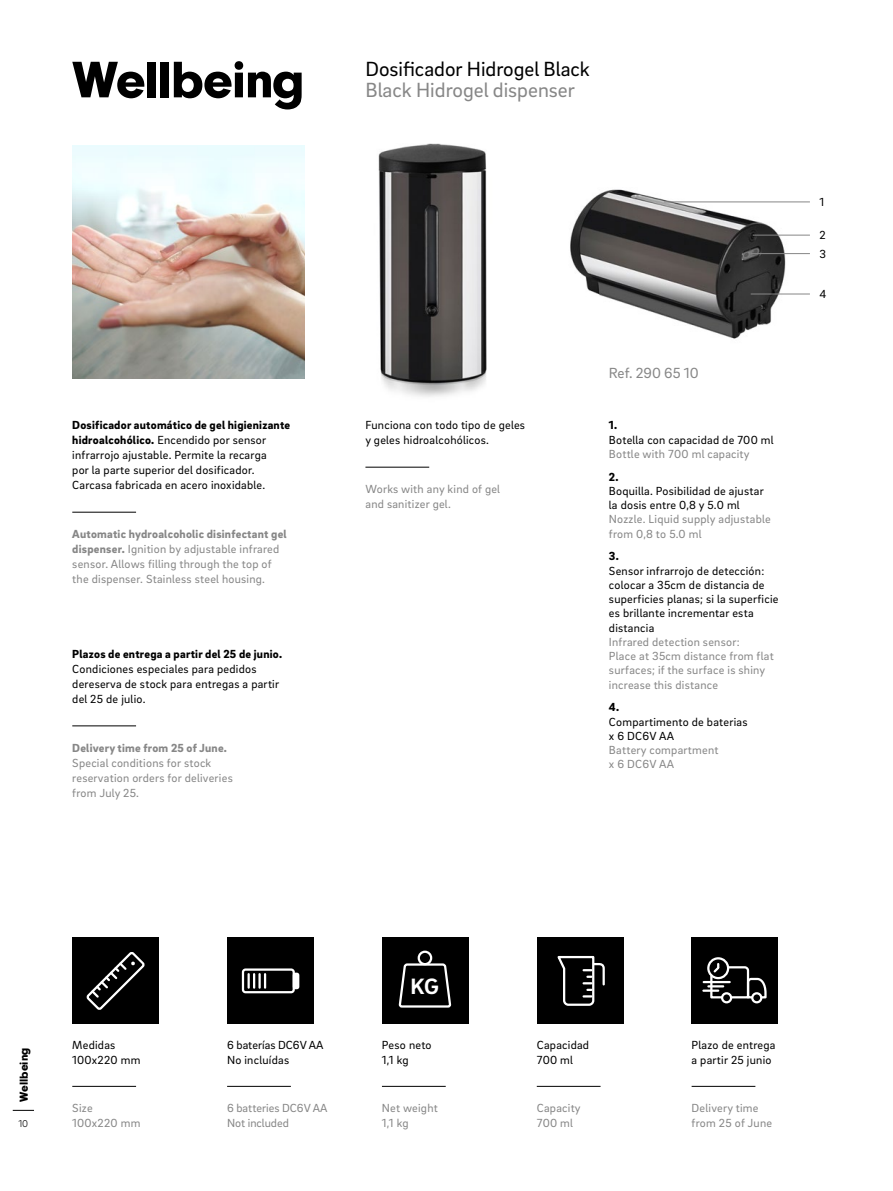
<style>
.page{position:relative;width:893px;height:1191px;background:#fff}
.page>*{position:absolute;margin:0;border:0;box-sizing:border-box;transform-origin:0 0}
.t1{font:53.4px "Neuzeit Gro T Blac";letter-spacing:-.02em;color:#000}
.t2{font:700 22.8px "Brix Sans";color:#fff}
.t3{font:21px "Brix Sans";color:#000}
.t4{font:21px "Brix Sans";color:#878787}
.t5{font:15px "Brix Sans";color:#878787}
.t6{font:12px/15px "Brix Sans";letter-spacing:.02em;color:#000}
.t7{font:12px/15px "Brix Sans";letter-spacing:.02em;color:#878787}
.t8{font:900 12px "Brix Sans";letter-spacing:.02em;color:#000}
.t9{font:12px/15px "Brix Sans";color:#878787}
.t10{font:12px/15px "Brix Sans";color:#000}
.t11{font:900 12px "Brix Sans";letter-spacing:.02em;color:#878787}
.t12{font:12px "Neuzeit Gro T Blac";color:#000}
.t13{font:300 10.05px "Brix Sans";color:#000}
.s1{font-weight:900}
</style>
<div class="page">
<svg style="left:13px;top:1110px;width:21px;height:1px"></svg>
<img style="left:72px;top:146px;width:233px;height:232px">
<img style="left:570px;top:189px;width:229px;height:150px">
<hr style="left:753px;top:235px;width:57px;height:1px;background:#878787">
<hr style="left:664px;top:202px;width:146px;height:1px;background:#878787">
<hr style="left:751px;top:253px;width:59px;height:1px;background:#878787">
<hr style="left:751px;top:294px;width:59px;height:1px;background:#878787">
<img style="left:378px;top:143px;width:109px;height:254px">
<hr style="left:72px;top:512px;width:64px;height:1px;background:#000">
<hr style="left:365px;top:467px;width:64px;height:1px;background:#000">
<hr style="left:382px;top:1086px;width:64px;height:1px;background:#000">
<hr style="left:537px;top:1086px;width:64px;height:1px;background:#000">
<hr style="left:692px;top:1086px;width:63px;height:1px;background:#000">
<hr style="left:227px;top:1086px;width:64px;height:1px;background:#000">
<hr style="left:72px;top:1086px;width:64px;height:1px;background:#000">
<div style="left:537px;top:937px;width:86px;height:87px;background:#000"></div>
<svg style="left:557px;top:955px;width:48px;height:51px"></svg>
<div style="left:692px;top:937px;width:86px;height:87px;background:#000"></div>
<div style="left:751px;top:992px;width:11px;height:11px;border:2px solid #fff;border-radius:50%"></div>
<div style="left:721px;top:992px;width:11px;height:11px;border:2px solid #fff;border-radius:50%"></div>
<div style="left:707px;top:957px;width:22px;height:22px;border:2px solid #fff;border-radius:50%"></div>
<svg style="left:703px;top:964px;width:64px;height:35px"></svg>
<div style="left:227px;top:937px;width:87px;height:87px;background:#000"></div>
<div style="left:242px;top:968px;width:53px;height:25px;border:2px solid #fff;border-radius:3px"></div>
<div style="left:293px;top:972px;width:6px;height:17px;background:#fff;border-radius:3px"></div>
<svg style="left:248px;top:974px;width:18px;height:13px"></svg>
<div style="left:382px;top:937px;width:87px;height:87px;background:#000"></div>
<svg style="left:398px;top:962px;width:54px;height:46px"></svg>
<div style="left:418px;top:950px;width:14px;height:15px;border:2px solid #fff;border-radius:50%"></div>
<div style="left:72px;top:937px;width:87px;height:87px;background:#000"></div>
<svg style="left:86px;top:952px;width:59px;height:58px"></svg>
<hr style="left:72px;top:725px;width:64px;height:1px;background:#000">
<h1 class="t1" style="left:72px;top:49px;width:234px">Wellbeing</h1>
<p class="t6" style="left:72px;top:417px;width:219px"><span class="s1">Dosificador automático de gel higienizante hidroalcohólico.</span> Encendido por sensor infrarrojo ajustable. Permite la recarga<br>por la parte superior del dosificador.<br>Carcasa fabricada en acero inoxidable.</p>
<p class="t7" style="left:72px;top:526px;width:216px"><span class="s1">Automatic hydroalcoholic disinfectant gel dispenser.</span> Ignition by adjustable infrared sensor. Allows filling through the top of the dispenser. Stainless steel housing.</p>
<p class="t8" style="left:72px;top:646px;width:211px">Plazos de entrega a partir del 25 de junio.</p>
<p class="t6" style="left:72px;top:661px;width:208px">Condiciones especiales para pedidos dereserva de stock para entregas a partir del 25 de julio.</p>
<p class="t11" style="left:72px;top:739px;width:156px">Delivery time from 25 of June.</p>
<p class="t7" style="left:72px;top:754px;width:162px">Special conditions for stock reservation orders for deliveries from July 25.</p>
<h3 class="t3" style="left:365px;top:56px;width:226px">Dosificador Hidrogel Black</h3>
<h3 class="t4" style="left:365px;top:77px;width:211px">Black Hidrogel dispenser</h3>
<p class="t6" style="left:365px;top:417px;width:161px">Funciona con todo tipo de geles y geles hidroalcohólicos.</p>
<p class="t7" style="left:365px;top:481px;width:136px">Works with any kind of gel and sanitizer gel.</p>
<p class="t5" style="left:609px;top:364px;width:91px">Ref. 290 65 10</p>
<p class="t8" style="left:609px;top:417px;width:10px">1.</p>
<p class="t6" style="left:609px;top:432px;width:166px">Botella con capacidad de 700 ml</p>
<p class="t7" style="left:609px;top:446px;width:142px">Bottle with 700 ml capacity</p>
<p class="t8" style="left:609px;top:469px;width:11px">2.</p>
<p class="t6" style="left:609px;top:483px;width:156px;line-height:14.2px">Boquilla. Posibilidad de ajustar la dosis entre 0,8 y 5.0 ml</p>
<p class="t7" style="left:609px;top:512px;width:163px;line-height:14.2px">Nozzle. Liquid supply adjustable from 0,8 to 5.0 ml</p>
<p class="t8" style="left:609px;top:548px;width:11px">3.</p>
<p class="t6" style="left:609px;top:563px;width:171px;line-height:14.2px">Sensor infrarrojo de detección: colocar a 35cm de distancia de superficies planas; si la superficie es brillante incrementar esta distancia</p>
<p class="t7" style="left:609px;top:634px;width:166px;line-height:14.2px">Infrared detection sensor:<br>Place at 35cm distance from flat surfaces; if the surface is shiny increase this distance</p>
<p class="t8" style="left:609px;top:699px;width:12px">4.</p>
<p class="t6" style="left:609px;top:714px;width:140px;line-height:14.2px">Compartimento de baterias x 6 DC6V AA</p>
<p class="t7" style="left:609px;top:742px;width:111px;line-height:14.2px">Battery compartment x 6 DC6V AA</p>
<p class="t6" style="left:819px;top:194px;width:6px">1</p>
<p class="t6" style="left:819px;top:227px;width:8px">2</p>
<p class="t6" style="left:819px;top:246px;width:8px">3</p>
<p class="t6" style="left:819px;top:286px;width:8px">4</p>
<p class="t12" style="left:17px;top:1101px;width:56px;rotate:-90deg">Wellbeing</p>
<p class="t13" style="left:18px;top:1117px;width:11px">10</p>
<p class="t6" style="left:72px;top:1036px;width:70px">Medidas<br>100x220 mm</p>
<p class="t7" style="left:72px;top:1100px;width:70px">Size<br>100x220 mm</p>
<p class="t10" style="left:227px;top:1036px;width:98px">6 baterías DC6V AA<br>No incluídas</p>
<p class="t9" style="left:227px;top:1100px;width:102px">6 batteries DC6V AA<br>Not included</p>
<h2 class="t2" style="left:411px;top:971px;width:30px">KG</h2>
<p class="t6" style="left:382px;top:1036px;width:51px">Peso neto<br>1,1 kg</p>
<p class="t7" style="left:382px;top:1100px;width:57px">Net weight<br>1,1 kg</p>
<p class="t6" style="left:537px;top:1036px;width:54px">Capacidad<br>700 ml</p>
<p class="t7" style="left:537px;top:1100px;width:45px">Capacity<br>700 ml</p>
<p class="t6" style="left:692px;top:1036px;width:85px">Plazo de entrega a partir 25 junio</p>
<p class="t7" style="left:692px;top:1100px;width:82px">Delivery time from 25 of June</p>
</div>
